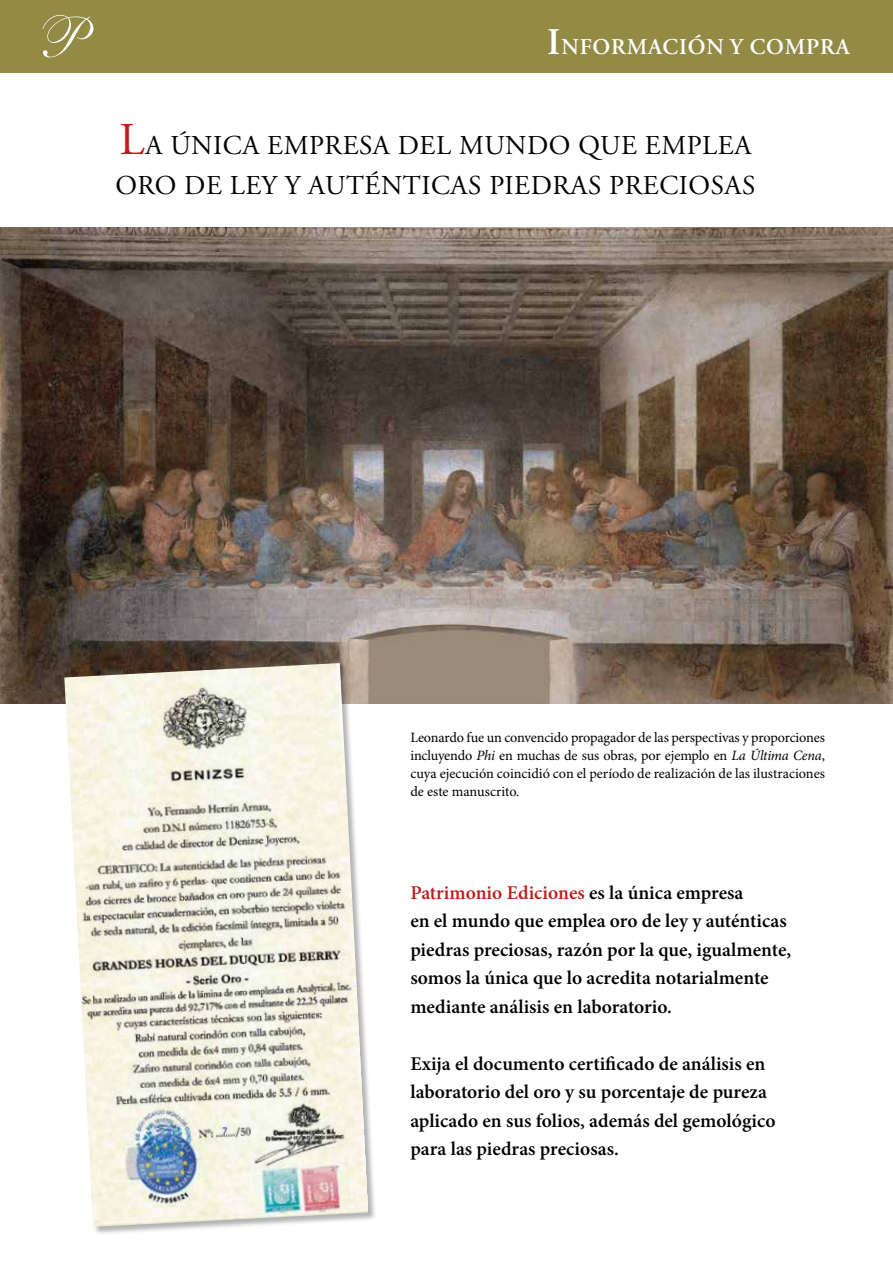
<style>
.page{position:relative;width:893px;height:1263px;background:#fff}
.page>*{position:absolute;margin:0;border:0;box-sizing:border-box;transform-origin:0 0}
.t1{font:27.15px/40.5px "Adobe Garamond";letter-spacing:.02em;color:#000}
.t2{font:600 22.5px "Adobe Garamond Pro";letter-spacing:.035em;color:#fff}
.t3{font:600 19.5px/28.5px "Minion Pro";color:#000}
.t4{font:14.25px/18px "Minion Pro";color:#000;text-align:justify}
.s1{font-size:37.5px}
.s2{font-size:45.3px;color:#bd1d1d}
.s3{font-style:italic}
.s4{color:#bd1d1d}
</style>
<div class="page">
<div style="left:0;top:0;width:893px;height:72px;background:#928a45"></div>
<svg style="left:43px;top:15px;width:50px;height:42px"></svg>
<img style="left:0;top:228px;width:893px;height:476px">
<div style="left:64px;top:663px;width:313px;height:572px;background:#000;opacity:.3"></div>
<img style="left:64px;top:663px;width:305px;height:564px">
<p class="t2" style="left:547px;top:34px;width:304px"><span class="s1">I</span>NFORMACIÓN Y COMPRA</p>
<h1 class="t1" style="left:115px;top:126px;width:641px"><span class="s2">L</span>A ÚNICA EMPRESA DEL MUNDO QUE EMPLEA<br>ORO DE LEY Y AUTÉNTICAS PIEDRAS PRECIOSAS</h1>
<p class="t4" style="left:410px;top:729px;width:416px">Leonardo fue un convencido propagador de las perspectivas y proporciones incluyendo <span class="s3">Phi</span> en muchas de sus obras, por ejemplo en <span class="s3">La Última Cena</span>, cuya ejecución coincidió con el período de realización de las ilustraciones de este manuscrito.</p>
<p class="t3" style="left:410px;top:878px;width:382px"><span class="s4">Patrimonio Ediciones</span> es la única empresa<br>en el mundo que emplea oro de ley y auténticas piedras preciosas, razón por la que, igualmente, somos la única que lo acredita notarialmente mediante análisis en laboratorio.</p>
<p class="t3" style="left:410px;top:1049px;width:367px">Exija el documento certificado de análisis en laboratorio del oro y su porcentaje de pureza aplicado en sus folios, además del gemológico para las piedras preciosas.</p>
</div>
